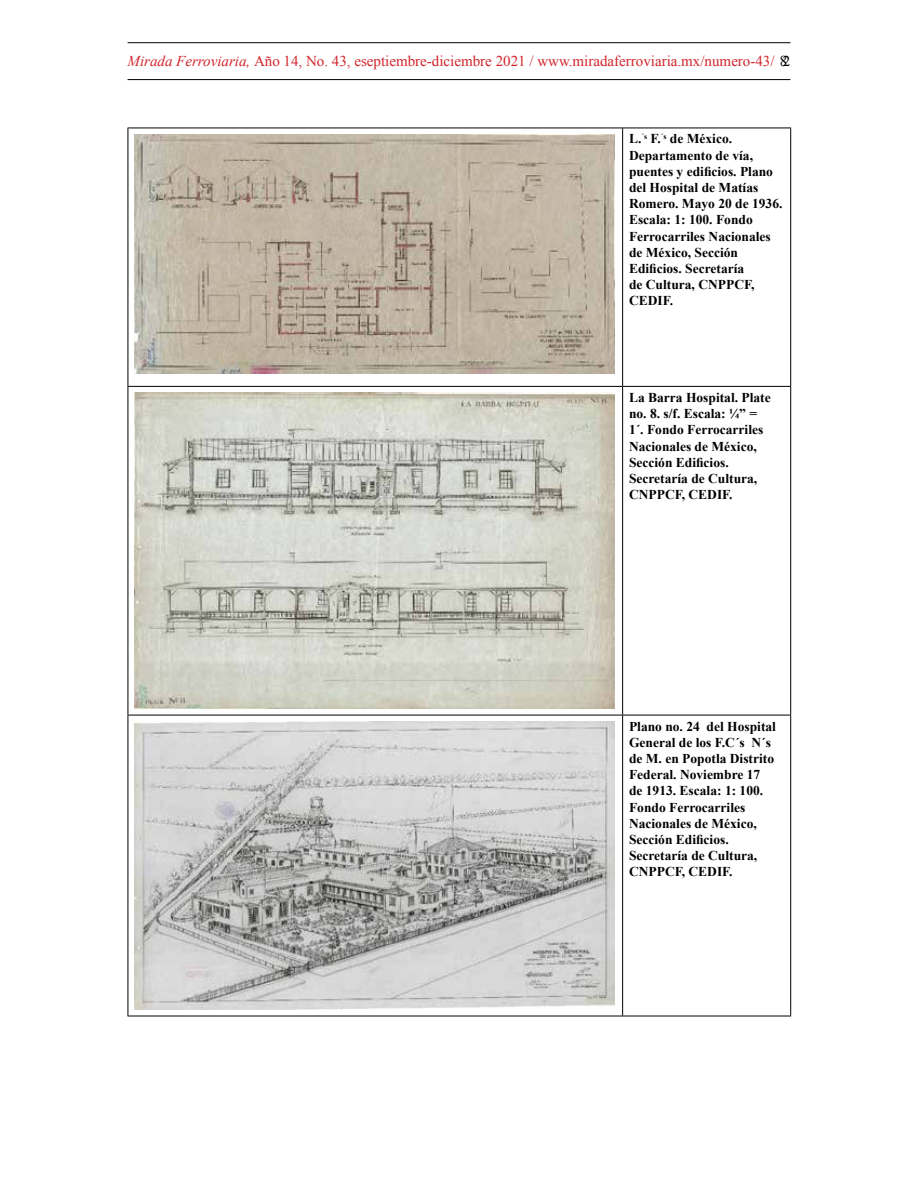
<style>
.page{position:relative;width:918px;height:1188px;background:#fff}
.page>*{position:absolute;margin:0;border:0;box-sizing:border-box;transform-origin:0 0}
.t1{font:15px "Times New Roman";color:#d2232a}
.t2{font:700 13.5px/16.2px "Times New Roman";color:#000}
.t3{font:700 13.5px "Times New Roman";color:#000}
.s1{font-style:italic}
.s2{color:#000}
.s3{font-style:inherit}
</style>
<div class="page">
<hr style="left:128px;top:42px;width:662px;height:1px;background:#000">
<hr style="left:128px;top:79px;width:662px;height:1px;background:#000">
<hr style="left:128px;top:128px;width:495px;height:1px;background:#000">
<hr style="left:623px;top:128px;width:168px;height:1px;background:#000">
<hr style="left:622px;top:128px;width:1px;height:258px;background:#000">
<hr style="left:128px;top:386px;width:495px;height:1px;background:#000">
<hr style="left:623px;top:386px;width:168px;height:1px;background:#000">
<hr style="left:622px;top:387px;width:1px;height:328px;background:#000">
<hr style="left:128px;top:715px;width:495px;height:1px;background:#000">
<hr style="left:623px;top:715px;width:168px;height:1px;background:#000">
<hr style="left:622px;top:715px;width:1px;height:301px;background:#000">
<hr style="left:128px;top:128px;width:1px;height:258px;background:#000">
<hr style="left:790px;top:128px;width:1px;height:258px;background:#000">
<hr style="left:128px;top:387px;width:1px;height:328px;background:#000">
<hr style="left:790px;top:387px;width:1px;height:328px;background:#000">
<hr style="left:128px;top:715px;width:1px;height:301px;background:#000">
<hr style="left:790px;top:715px;width:1px;height:301px;background:#000">
<hr style="left:128px;top:1016px;width:495px;height:1px;background:#000">
<hr style="left:623px;top:1016px;width:168px;height:1px;background:#000">
<img style="left:134px;top:134px;width:481px;height:239px">
<img style="left:134px;top:393px;width:481px;height:316px">
<img style="left:134px;top:721px;width:481px;height:289px">
<p class="t1" style="left:128px;top:51px;width:664px"><span class="s1">Mirada Ferroviaria,</span> Año 14, No. 43, eseptiembre-diciembre 2021 / www.miradaferroviaria.mx/numero-43/ <span class="s2">82</span></p>
<p class="t2" style="left:629px;top:131px;width:155px">L.<sup>´s</sup> F.<sup>´s</sup> de México.<br>Departamento de vía, puentes y edificios. Plano del Hospital de Matías<br>Romero. Mayo 20 de 1936.<br>Escala: 1: 100. Fondo<br>Ferrocarriles Nacionales de México, Sección<br>Edificios. Secretaría<br>de Cultura, <span class="s3">CNPPCF,<br>CEDIF.</span></p>
<p class="t2" style="left:629px;top:389px;width:143px">La Barra Hospital. Plate no. 8. s/f. Escala: ¼” =<br>1´. Fondo Ferrocarriles<br>Nacionales de México,<br>Sección Edificios.<br>Secretaría de Cultura,</p>
<p class="t3" style="left:629px;top:485px;width:105px">CNPPCF, CEDIF.</p>
<p class="t2" style="left:629px;top:718px;width:149px">Plano no. 24 del Hospital<br>General de los F.C´s N´s de M. en Popotla Distrito<br>Federal. Noviembre 17 de 1913. Escala: 1: 100.<br>Fondo Ferrocarriles<br>Nacionales de México,<br>Sección Edificios.<br>Secretaría de Cultura,</p>
<p class="t3" style="left:629px;top:863px;width:105px">CNPPCF, CEDIF.</p>
</div>
